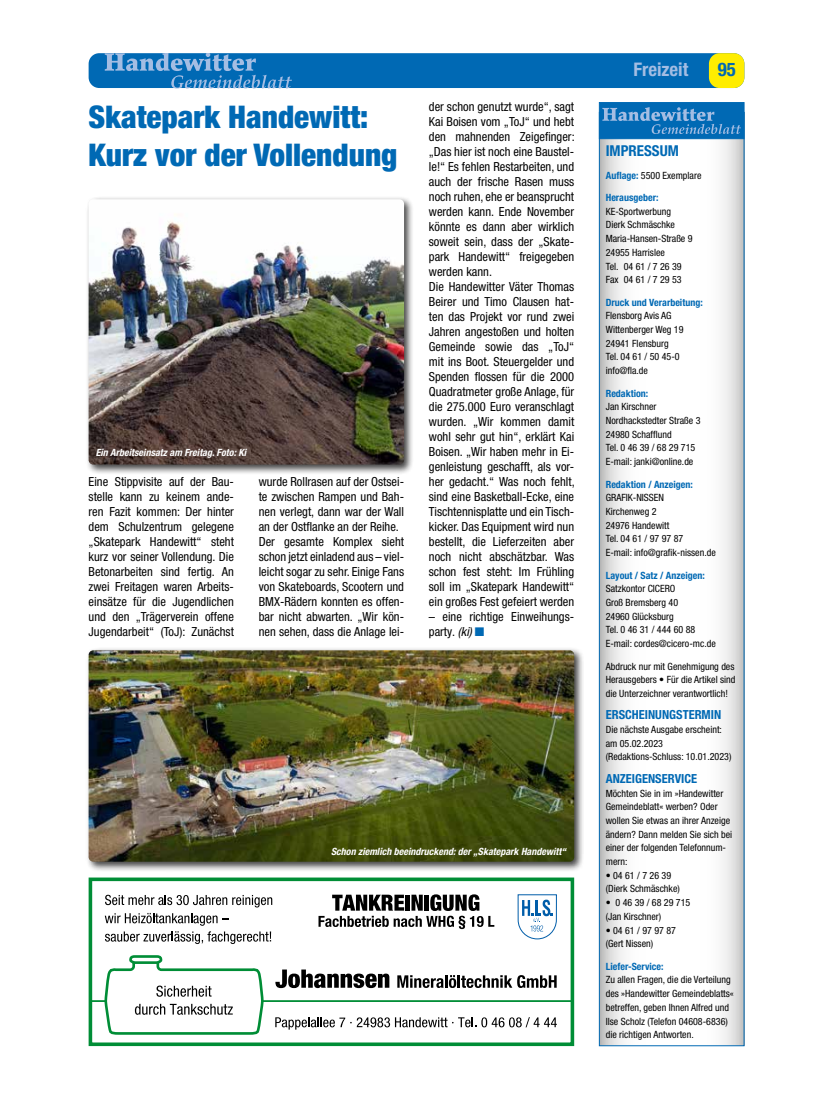
<style>
.page{position:relative;width:833px;height:1117px;background:#fff}
.page>*{position:absolute;margin:0;border:0;box-sizing:border-box;transform-origin:0 0}
.t1{font:900 condensed 31.25px/37.5px "Helvetica Neue LT Pro";color:#0069b4}
.t2{font:700 condensed 18.75px "Helvetica Neue LT Pro";color:#a4bde3}
.t3{font:700 condensed 18.75px "Helvetica Neue LT Pro";color:#0069b4}
.t4{font:700 condensed 15px "Helvetica Neue LT Pro";color:#0069b4}
.t5{font:condensed 12.5px/15px "Helvetica Neue LT Pro";color:#000}
.t6{font:700 condensed 12.5px "Helvetica Neue LT Pro";color:#0069b4}
.t7{font:condensed 10px/13.8px "Helvetica Neue LT Pro";color:#000}
.t8{font:700 condensed 10px "Helvetica Neue LT Pro";color:#0069b4}
.t9{font:italic 700 condensed 10px "Helvetica Neue LT Pro";color:#fff}
.s1{font-style:italic}
.s2{color:#0069b4}
.s3{font-weight:700;color:#0069b4}
</style>
<div class="page">
<div style="left:89px;top:53px;width:655px;height:35px;background:#0069b4;border-radius:11px"></div>
<div style="left:709px;top:53px;width:35px;height:35px;background:#ffed00;border-radius:11px"></div>
<svg style="left:105px;top:53px;width:187px;height:35px"></svg>
<svg style="left:601px;top:139px;width:141px;height:904px"></svg>
<div style="left:599px;top:112px;width:145px;height:933px;border:1px solid #0069b4"></div>
<div style="left:599px;top:102px;width:145px;height:37px;background:#0069b4;border:1px solid #0069b4"></div>
<svg style="left:602px;top:107px;width:139px;height:27px"></svg>
<div style="left:89px;top:877px;width:485px;height:168px;border:4px solid #008d36"></div>
<svg style="left:105px;top:894px;width:167px;height:49px"></svg>
<hr style="left:91px;top:999px;width:50px;height:2px;background:#008d36">
<hr style="left:229px;top:999px;width:343px;height:2px;background:#008d36">
<svg style="left:318px;top:894px;width:176px;height:34px"></svg>
<svg style="left:275px;top:969px;width:114px;height:18px"></svg>
<svg style="left:397px;top:975px;width:159px;height:12px"></svg>
<svg style="left:275px;top:1017px;width:282px;height:12px"></svg>
<svg style="left:103px;top:955px;width:162px;height:80px"></svg>
<svg style="left:517px;top:894px;width:40px;height:45px"></svg>
<div style="left:85px;top:647px;width:499px;height:225px;background:#000;opacity:.75"></div>
<img style="left:89px;top:650px;width:485px;height:211px">
<div style="left:85px;top:196px;width:329px;height:279px;background:#000;opacity:.75"></div>
<img style="left:89px;top:199px;width:315px;height:265px">
<h1 class="t1" style="left:89px;top:98px;width:310px">Skatepark Handewitt:<br>Kurz vor der Vollendung</h1>
<p class="t9" style="left:96px;top:446px;width:152px">Ein Arbeitseinsatz am Freitag. Foto: Ki</p>
<p class="t5" style="left:89px;top:474px;width:147px;text-align:justify">Eine Stippvisite auf der Bau&shy;stelle kann zu keinem ande&shy;ren Fazit kommen: Der hinter dem Schulzentrum gelegene „Skatepark Handewitt“ steht kurz vor seiner Vollendung. Die Betonarbeiten sind fertig. An zwei Freitagen waren Arbeits&shy;einsätze für die Jugendlichen und den „Trägerverein offene Jugendarbeit“ (ToJ): Zunächst</p>
<p class="t5" style="left:259px;top:474px;width:147px">wurde Rollrasen auf der Ostsei&shy;te zwischen Rampen und Bah&shy;nen verlegt, dann war der Wall an der Ostflanke an der Reihe.<br>Der gesamte Komplex sieht schon jetzt einladend aus – viel&shy;leicht sogar zu sehr. Einige Fans von Skateboards, Scootern und<br>BMX-Rädern konnten es offen&shy;bar nicht abwarten. „Wir kön&shy;nen sehen, dass die Anlage lei-</p>
<p class="t5" style="left:429px;top:99px;width:147px">der schon genutzt wurde“, sagt<br>Kai Boisen vom „ToJ“ und hebt den mahnenden Zeigefinger: „Das hier ist noch eine Baustel&shy;le!“ Es fehlen Restarbeiten, und auch der frische Rasen muss noch ruhen, ehe er beansprucht werden kann. Ende November könnte es dann aber wirklich soweit sein, dass der „Skate&shy;park Handewitt“ freigegeben werden kann.<br>Die Handewitter Väter Thomas<br>Beirer und Timo Clausen hat&shy;ten das Projekt vor rund zwei<br>Jahren angestoßen und holten<br>Gemeinde sowie das „ToJ“ mit ins Boot. Steuergelder und<br>Spenden flossen für die 2000<br>Quadratmeter große Anlage, für die 275.000 Euro veranschlagt wurden. „Wir kommen damit wohl sehr gut hin“, erklärt Kai<br>Boisen. „Wir haben mehr in Ei&shy;genleistung geschafft, als vor&shy;her gedacht.“ Was noch fehlt, sind eine Basketball-Ecke, eine<br>Tischtennisplatte und ein Tisch&shy;kicker. Das Equipment wird nun bestellt, die Lieferzeiten aber noch nicht abschätzbar. Was schon fest steht: Im Frühling soll im „Skatepark Handewitt“ ein großes Fest gefeiert werden</p>
<p class="t5" style="left:429px;top:609px;width:147px">– eine richtige Einweihungs&shy;party. <span class="s1">(ki)</span> <span class="s2">■</span></p>
<p class="t9" style="left:331px;top:844px;width:236px">Schon ziemlich beeindruckend: der „Skatepark Handewitt“</p>
<h2 class="t2" style="left:633px;top:58px;width:56px">Freizeit</h2>
<h2 class="t3" style="left:718px;top:58px;width:19px">95</h2>
<p class="t4" style="left:606px;top:142px;width:75px">IMPRESSUM</p>
<p class="t7" style="left:606px;top:168px;width:97px"><span class="s3">Auflage:</span> 5500 Exemplare</p>
<p class="t8" style="left:606px;top:191px;width:54px">Herausgeber:</p>
<p class="t7" style="left:606px;top:204px;width:88px">KE-Sportwerbung<br>Dierk Schmäschke<br>Maria-Hansen-Straße 9<br>24955 Harrislee<br>Tel. 04 61 / 7 26 39<br>Fax 04 61 / 7 29 53</p>
<p class="t8" style="left:606px;top:296px;width:98px">Druck und Verarbeitung:</p>
<p class="t7" style="left:606px;top:309px;width:79px">Flensborg Avis AG<br>Wittenberger Weg 19<br>24941 Flensburg<br>Tel. 04 61 / 50 45-0 info@fla.de</p>
<p class="t8" style="left:606px;top:387px;width:44px">Redaktion:</p>
<p class="t7" style="left:606px;top:400px;width:96px">Jan Kirschner<br>Nordhackstedter Straße 3<br>24980 Schafflund<br>Tel. 0 46 39 / 68 29 715<br>E-mail: janki@online.de</p>
<p class="t8" style="left:606px;top:478px;width:89px">Redaktion / Anzeigen:</p>
<p class="t7" style="left:606px;top:490px;width:111px">GRAFIK-NISSEN<br>Kirchenweg 2<br>24976 Handewitt<br>Tel. 04 61 / 97 97 87<br>E-mail: info@grafik-nissen.de</p>
<p class="t8" style="left:606px;top:569px;width:100px">Layout / Satz / Anzeigen:</p>
<p class="t7" style="left:606px;top:581px;width:111px">Satzkontor CICERO<br>Groß Bremsberg 40<br>24960 Glücksburg<br>Tel. 0 46 31 / 444 60 88<br>E-mail: cordes@cicero-mc.de</p>
<p class="t7" style="left:606px;top:658px;width:131px;text-align:justify">Abdruck nur mit Genehmigung des Herausgebers • Für die Artikel sind die Unterzeichner verantwortlich!</p>
<p class="t6" style="left:606px;top:707px;width:117px">ERSCHEINUNGSTERMIN</p>
<p class="t7" style="left:606px;top:722px;width:127px">Die nächste Ausgabe erscheint: am 05.02.2023 (Redaktions-Schluss: 10.01.2023)</p>
<p class="t6" style="left:606px;top:770px;width:93px">ANZEIGENSERVICE</p>
<p class="t7" style="left:606px;top:785px;width:128px">Möchten Sie in im »Handewitter<br>Gemeindeblatt« werben? Oder wollen Sie etwas an ihrer Anzeige ändern? Dann melden Sie sich bei einer der folgenden Telefonnum&shy;mern:</p>
<p class="t7" style="left:606px;top:868px;width:76px">• 04 61 / 7 26 39 (Dierk Schmäschke)</p>
<p class="t7" style="left:606px;top:895px;width:86px">• 0 46 39 / 68 29 715 (Jan Kirschner)</p>
<p class="t7" style="left:606px;top:922px;width:72px">• 04 61 / 97 97 87 (Gert Nissen)</p>
<p class="t8" style="left:606px;top:959px;width:59px">Liefer-Service:</p>
<p class="t7" style="left:606px;top:972px;width:129px">Zu allen Fragen, die die Verteilung des »Handewitter Gemeindeblatts« betreffen, geben Ihnen Alfred und Ilse Scholz (Telefon 04608-6836) die richtigen Antworten.</p>
</div>
